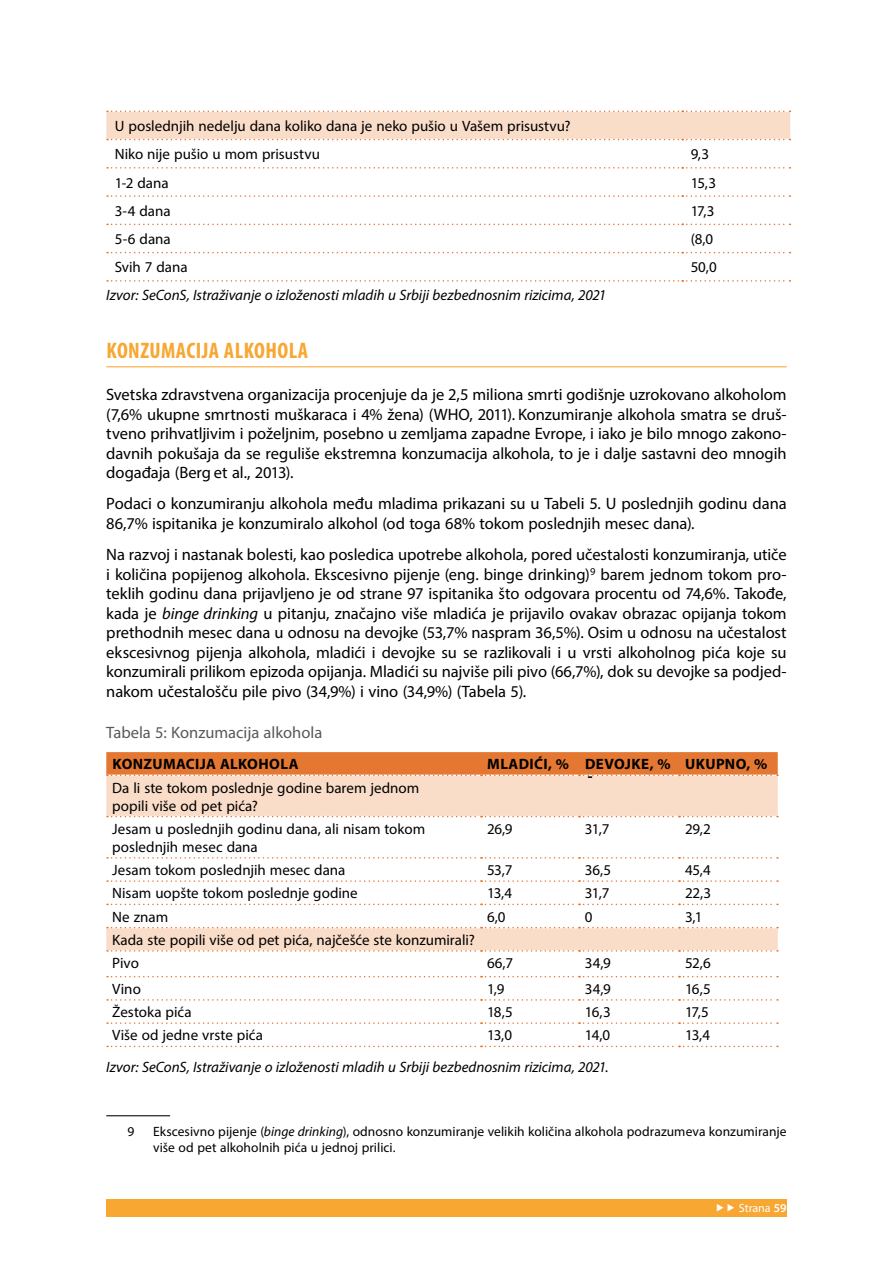
<style>
.page{position:relative;width:893px;height:1263px;background:#fff}
.page>*{position:absolute;margin:0;border:0;box-sizing:border-box;transform-origin:0 0}
.Podnaslov{font:700 condensed 22.5px "Myriad Pro";letter-spacing:.02em;color:#f7a732}
.Body_-_1{font:16.5px/19.5px "Myriad Pro";letter-spacing:-.005em;color:#000;text-align:justify}
.Naslov_tabela{font:16.5px "Myriad Pro";color:#58595b}
.Tabela_text{font:15px/18px "Myriad Pro";color:#000}
.Izvor{font:italic 15px "Myriad Pro";letter-spacing:-.005em;color:#000}
.Tabela_text-2{font:700 15px "Myriad Pro";letter-spacing:.025em;color:#000}
.Footnote_text{font:13.5px/16.2px "Myriad Pro";letter-spacing:.005em;color:#000}
.t1{font:12px "Myriad Pro";color:#fff}
.s1{font-style:italic}
.s2{font-weight:600}
</style>
<div class="page">
<div style="left:106px;top:1199px;width:681px;height:17px;background:#f7a732"></div>
<hr style="left:106px;top:366px;width:681px;height:1px;background:#f7a732">
<svg style="left:106px;top:111px;width:684px;height:29px;background:#f8dcc8"></svg>
<svg style="left:107px;top:167px;width:683px;height:2px"></svg>
<svg style="left:107px;top:195px;width:683px;height:2px"></svg>
<svg style="left:107px;top:224px;width:683px;height:1px"></svg>
<svg style="left:107px;top:252px;width:683px;height:1px"></svg>
<svg style="left:107px;top:280px;width:683px;height:2px"></svg>
<svg style="left:106px;top:778px;width:672px;height:173px"></svg>
<svg style="left:107px;top:816px;width:671px;height:1px"></svg>
<svg style="left:107px;top:857px;width:671px;height:2px"></svg>
<svg style="left:107px;top:880px;width:671px;height:2px"></svg>
<svg style="left:107px;top:904px;width:671px;height:1px"></svg>
<svg style="left:107px;top:927px;width:671px;height:1px"></svg>
<svg style="left:107px;top:950px;width:671px;height:2px"></svg>
<svg style="left:107px;top:976px;width:671px;height:1px"></svg>
<svg style="left:107px;top:999px;width:671px;height:2px"></svg>
<svg style="left:107px;top:1022px;width:671px;height:2px"></svg>
<svg style="left:107px;top:1046px;width:671px;height:1px"></svg>
<hr style="left:106px;top:1115px;width:64px;height:1px;background:#000">
<svg style="left:106px;top:752px;width:672px;height:26px;background:#e68647"></svg>
<p class="Tabela_text" style="left:115px;top:117px;width:457px">U poslednjih nedelju dana koliko dana je neko pušio u Vašem prisustvu?</p>
<p class="Tabela_text" style="left:115px;top:145px;width:207px">Niko nije pušio u mom prisustvu</p>
<p class="Tabela_text" style="left:691px;top:145px;width:20px">9,3</p>
<p class="Tabela_text" style="left:115px;top:173px;width:55px">1-2 dana</p>
<p class="Tabela_text" style="left:691px;top:173px;width:27px">15,3</p>
<p class="Tabela_text" style="left:115px;top:202px;width:57px">3-4 dana</p>
<p class="Tabela_text" style="left:691px;top:202px;width:25px">17,3</p>
<p class="Tabela_text" style="left:115px;top:230px;width:57px">5-6 dana</p>
<p class="Tabela_text" style="left:691px;top:230px;width:24px">(8,0</p>
<p class="Tabela_text" style="left:115px;top:258px;width:74px">Svih 7 dana</p>
<p class="Tabela_text" style="left:691px;top:258px;width:27px">50,0</p>
<p class="Izvor" style="left:106px;top:286px;width:501px">Izvor: SeConS, Istraživanje o izloženosti mladih u Srbiji bezbednosnim rizicima, 2021</p>
<p class="Podnaslov" style="left:107px;top:338px;width:203px">KONZUMACIJA ALKOHOLA</p>
<p class="Body_-_1" style="left:106px;top:385px;width:682px">Svetska zdravstvena organizacija procenjuje da je 2,5 miliona smrti godišnje uzrokovano alkoholom (7,6% ukupne smrtnosti muškaraca i 4% žena) (WHO, 2011). Konzumiranje alkohola smatra se druš&shy;tveno prihvatljivim i poželjnim, posebno u zemljama zapadne Evrope, i iako je bilo mnogo zakono&shy;davnih pokušaja da se reguliše ekstremna konzumacija alkohola, to je i dalje sastavni deo mnogih događaja (Berg et al., 2013).</p>
<p class="Body_-_1" style="left:106px;top:494px;width:682px">Podaci o konzumiranju alkohola među mladima prikazani su u Tabeli 5. U poslednjih godinu dana<br>86,7% ispitanika je konzumiralo alkohol (od toga 68% tokom poslednjih mesec dana).</p>
<p class="Body_-_1" style="left:106px;top:545px;width:682px">Na razvoj i nastanak bolesti, kao posledica upotrebe alkohola, pored učestalosti konzumiranja, utiče i količina popijenog alkohola. Ekscesivno pijenje (eng. binge drinking)<sup>9</sup> barem jednom tokom pro&shy;teklih godinu dana prijavljeno je od strane 97 ispitanika što odgovara procentu od 74,6%. Takođe, kada je <span class="s1">binge drinking</span> u pitanju, značajno više mladića je prijavilo ovakav obrazac opijanja tokom prethodnih mesec dana u odnosu na devojke (53,7% naspram 36,5%). Osim u odnosu na učestalost ekscesivnog pijenja alkohola, mladići i devojke su se razlikovali i u vrsti alkoholnog pića koje su konzumirali prilikom epizoda opijanja. Mladići su najviše pili pivo (66,7%), dok su devojke sa podjed&shy;nakom učestalošču pile pivo (34,9%) i vino (34,9%) (Tabela 5).</p>
<p class="Naslov_tabela" style="left:106px;top:722px;width:218px">Tabela 5: Konzumacija alkohola</p>
<p class="Tabela_text-2" style="left:112px;top:754px;width:188px">KONZUMACIJA ALKOHOLA</p>
<p class="Tabela_text-2" style="left:487px;top:754px;width:83px">MLADIĆI, %</p>
<p class="Tabela_text-2" style="left:585px;top:754px;width:87px">DEVOJKE, %</p>
<p class="Tabela_text-2" style="left:685px;top:754px;width:84px">UKUPNO, %</p>
<p class="Tabela_text" style="left:112px;top:778px;width:309px">Da li ste tokom poslednje godine barem jednom popili više od pet pića?</p>
<p class="Tabela_text" style="left:112px;top:820px;width:314px">Jesam u poslednjih godinu dana, ali nisam tokom poslednjih mesec dana</p>
<p class="Tabela_text" style="left:487px;top:820px;width:27px">26,9</p>
<p class="Tabela_text" style="left:585px;top:820px;width:26px">31,7</p>
<p class="Tabela_text" style="left:685px;top:820px;width:27px">29,2</p>
<p class="Tabela_text" style="left:112px;top:861px;width:235px">Jesam tokom poslednjih mesec dana</p>
<p class="Tabela_text" style="left:487px;top:861px;width:27px">53,7</p>
<p class="Tabela_text" style="left:585px;top:861px;width:28px">36,5</p>
<p class="Tabela_text" style="left:685px;top:861px;width:27px">45,4</p>
<p class="Tabela_text" style="left:112px;top:884px;width:247px">Nisam uopšte tokom poslednje godine</p>
<p class="Tabela_text" style="left:487px;top:884px;width:27px">13,4</p>
<p class="Tabela_text" style="left:585px;top:884px;width:26px">31,7</p>
<p class="Tabela_text" style="left:685px;top:884px;width:28px">22,3</p>
<p class="Tabela_text" style="left:112px;top:907px;width:57px">Ne znam</p>
<p class="Tabela_text" style="left:487px;top:907px;width:20px">6,0</p>
<p class="Tabela_text" style="left:585px;top:907px;width:9px">0</p>
<p class="Tabela_text" style="left:685px;top:907px;width:19px">3,1</p>
<p class="Tabela_text" style="left:112px;top:931px;width:364px">Kada ste popili više od pet pića, najčešće ste konzumirali?</p>
<p class="Tabela_text" style="left:112px;top:954px;width:28px">Pivo</p>
<p class="Tabela_text" style="left:487px;top:954px;width:28px">66,7</p>
<p class="Tabela_text" style="left:585px;top:954px;width:27px">34,9</p>
<p class="Tabela_text" style="left:685px;top:954px;width:27px">52,6</p>
<p class="Tabela_text" style="left:112px;top:980px;width:30px">Vino</p>
<p class="Tabela_text" style="left:487px;top:980px;width:19px">1,9</p>
<p class="Tabela_text" style="left:585px;top:980px;width:27px">34,9</p>
<p class="Tabela_text" style="left:685px;top:980px;width:27px">16,5</p>
<p class="Tabela_text" style="left:112px;top:1003px;width:81px">Žestoka pića</p>
<p class="Tabela_text" style="left:487px;top:1003px;width:27px">18,5</p>
<p class="Tabela_text" style="left:585px;top:1003px;width:27px">16,3</p>
<p class="Tabela_text" style="left:685px;top:1003px;width:25px">17,5</p>
<p class="Tabela_text" style="left:112px;top:1026px;width:152px">Više od jedne vrste pića</p>
<p class="Tabela_text" style="left:487px;top:1026px;width:27px">13,0</p>
<p class="Tabela_text" style="left:585px;top:1026px;width:27px">14,0</p>
<p class="Tabela_text" style="left:685px;top:1026px;width:27px">13,4</p>
<p class="Izvor" style="left:106px;top:1057px;width:504px">Izvor: SeConS, Istraživanje o izloženosti mladih u Srbiji bezbednosnim rizicima, 2021.</p>
<p class="Footnote_text" style="left:128px;top:1123px;width:8px">9</p>
<p class="Footnote_text" style="left:153px;top:1123px;width:635px">Ekscesivno pijenje (<span class="s1">binge drinking</span>), odnosno konzumiranje velikih količina alkohola podrazumeva konzumiranje više od pet alkoholnih pića u jednoj prilici.</p>
<p class="t1" style="left:739px;top:1201px;width:49px">Strana <span class="s2">59</span></p>
</div>
